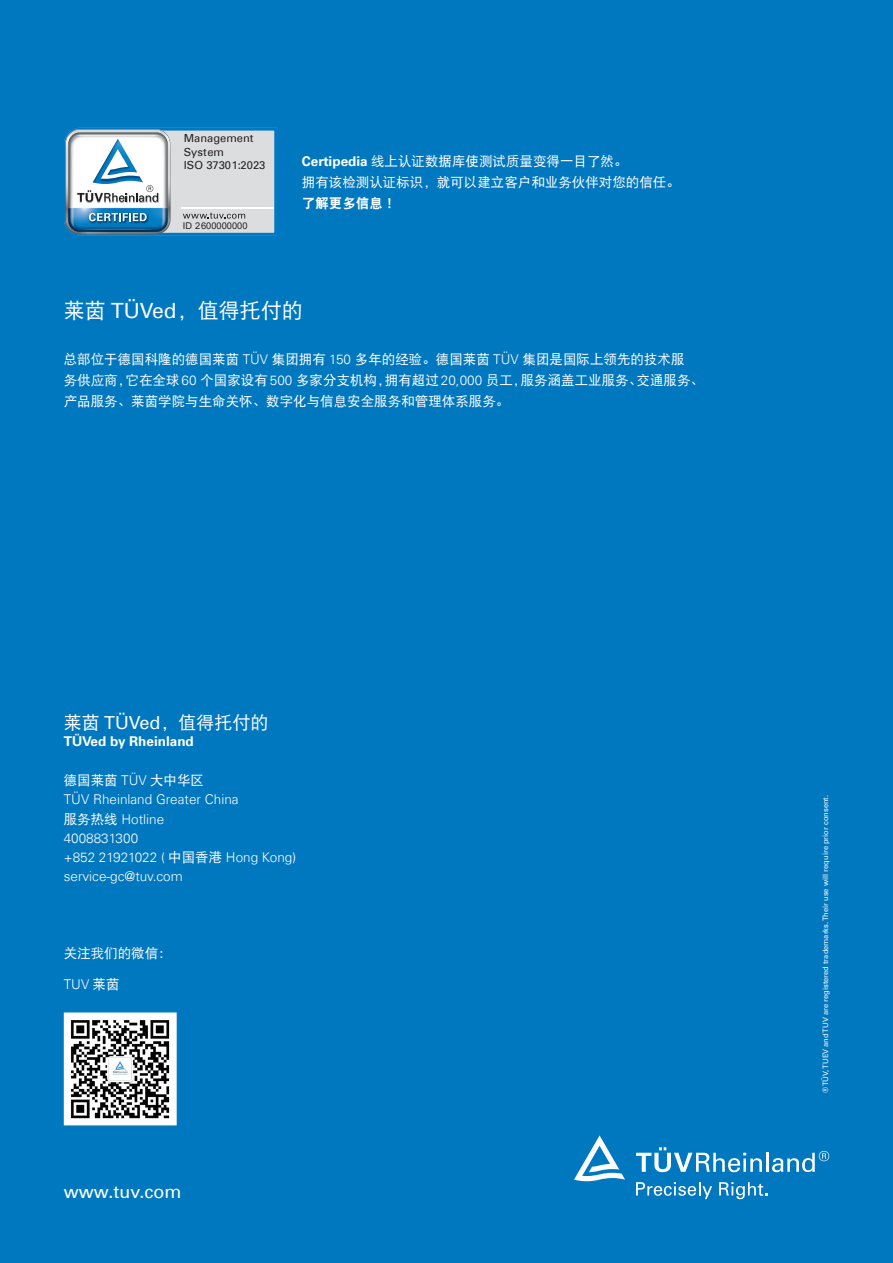
<style>
.page{position:relative;width:893px;height:1263px;background:#0078c0}
.page>*{position:absolute;margin:0;border:0;box-sizing:border-box;transform-origin:0 0}
.t1{font:21px "DFP Hei W5";color:#fff}
.t2{font:18px "DFP Hei W5";color:#fff}
.t3{font:18px "Univers Com 55 Roman";color:#fff}
.t4{font:13.5px/21px "DFP Hei W5";color:#fff}
.t5{font:300 13.5px/19.2px "Univers Com 45";color:#fff}
.t6{font:700 13.5px "Univers Com 65";color:#fff}
.t7{font:13.5px "DFP Hei W9";color:#fff}
.t8{font:11.1px/13.6px "Univers Com 55 Roman";color:#231f20}
.t9{font:9.3px "Arial";color:#231f20}
.t10{font:7.5px "Univers Com 55 Roman";color:#fff}
.s1{font-family:"Univers Com 65";font-weight:700}
.s2{font-family:"Univers Com 55 Roman"}
.s3{font-family:"Univers Com 45";font-weight:300}
.s4{font-family:"DFP Hei W5";font-weight:400}
</style>
<div class="page">
<svg style="left:636px;top:1147px;width:126px;height:25px"></svg>
<hr style="left:766px;top:1153px;width:3px;height:19px;background:#fff">
<svg style="left:772px;top:1151px;width:57px;height:21px"></svg>
<svg style="left:574px;top:1135px;width:51px;height:46px"></svg>
<svg style="left:636px;top:1182px;width:76px;height:17px"></svg>
<svg style="left:719px;top:1182px;width:48px;height:17px"></svg>
<img style="left:64px;top:1012px;width:113px;height:113px">
<svg style="left:64px;top:127px;width:213px;height:109px;background:#b3c7d5"></svg>
<p class="t8" style="left:184px;top:131px;width:83px">Management<br>System<br>ISO 37301:2023</p>
<p class="t9" style="left:183px;top:219px;width:66px">ID 2600000000</p>
<p class="t4" style="left:302px;top:150px;width:379px"><span class="s1">Certipedia</span> 线上认证数据库使测试质量变得一目了然。<br>拥有该检测认证标识，就可以建立客户和业务伙伴对您的信任。</p>
<p class="t7" style="left:302px;top:196px;width:96px">了解更多信息！</p>
<h1 class="t1" style="left:64px;top:299px;width:240px">莱茵 <span class="s2">TÜVed</span>，值得托付的</h1>
<p class="t4" style="left:64px;top:349px;width:642px">总部位于德国科隆的德国莱茵 <span class="s3">TÜV</span> 集团拥有 <span class="s3">150</span> 多年的经验。德国莱茵 <span class="s3">TÜV</span> 集团是国际上领先的技术服<br>务供应商，它在全球<span class="s3">60</span> 个国家设有<span class="s3">500</span> 多家分支机构，拥有超过<span class="s3">20,000</span> 员工，服务涵盖工业服务、交通服务、产品服务、莱茵学院与生命关怀、数字化与信息安全服务和管理体系服务。</p>
<h2 class="t2" style="left:64px;top:713px;width:206px">莱茵 <span class="s2">TÜVed</span>，值得托付的</h2>
<p class="t6" style="left:64px;top:733px;width:132px">TÜVed by Rheinland</p>
<p class="t4" style="left:64px;top:770px;width:142px">德国莱茵 <span class="s3">TÜV</span> 大中华区</p>
<p class="t5" style="left:64px;top:790px;width:234px">TÜV Rheinland Greater China<br><span class="s4">服务热线</span> Hotline<br>4008831300<br>+852 21921022 ( <span class="s4">中国香港</span> Hong Kong) service-gc@tuv.com</p>
<p class="t4" style="left:64px;top:943px;width:109px">关注我们的微信：</p>
<p class="t5" style="left:64px;top:974px;width:57px">TUV <span class="s4">莱茵</span></p>
<h2 class="t3" style="left:64px;top:1181px;width:119px">www.tuv.com</h2>
<p class="t10" style="left:821px;top:1093px;width:299px;rotate:-90deg">® TÜV, TUEV and TUV are registered trademarks. Their use will require prior consent.</p>
</div>
